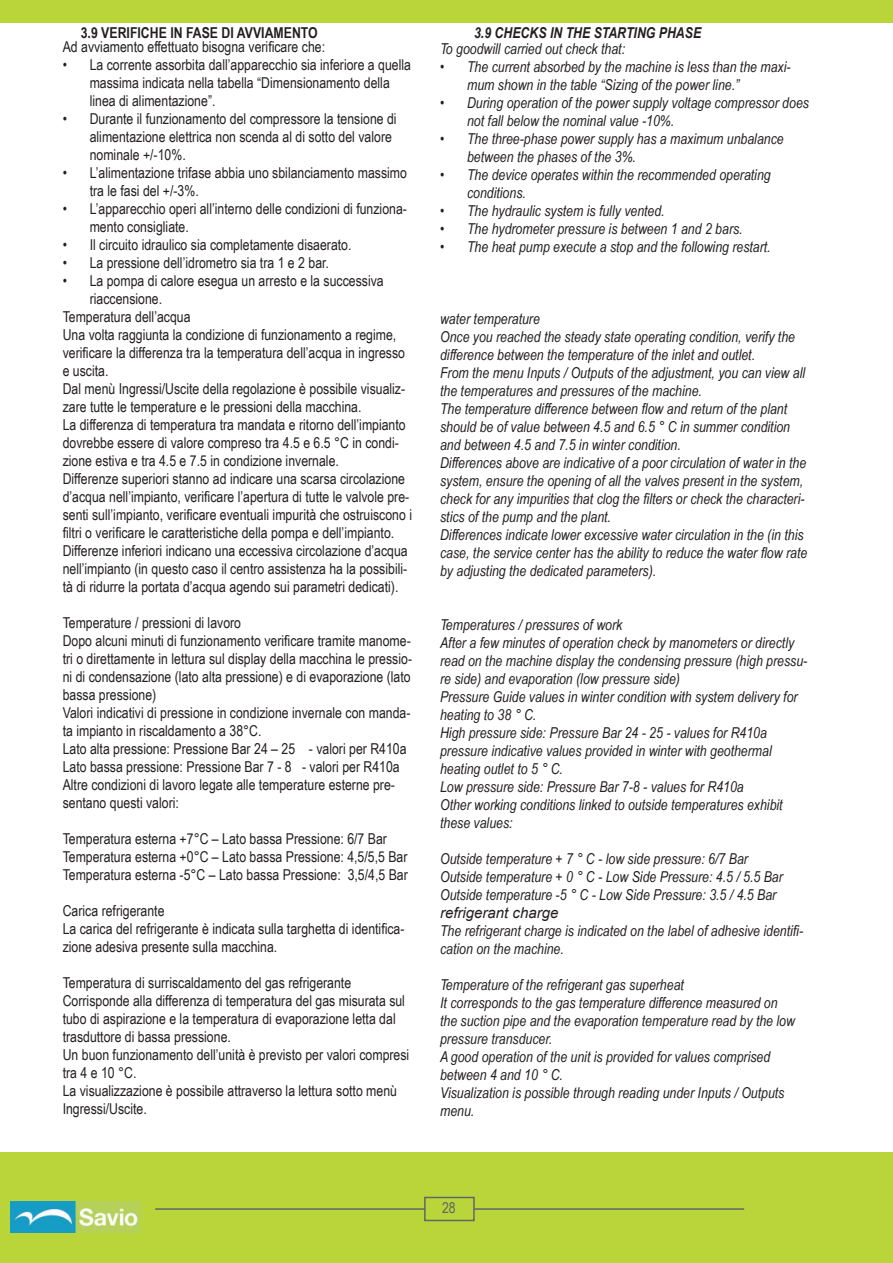
<style>
.page{position:relative;width:893px;height:1263px;background:#fff}
.page>*{position:absolute;margin:0;border:0;box-sizing:border-box;transform-origin:0 0}
.t1{font:15px/18px "Arial Narrow";color:#231f20}
.t2{font:italic 15px/18px "Arial Narrow";color:#231f20}
.t3{font:700 15px "Arial Narrow";color:#231f20}
.t4{font:italic 700 15px "Arial Narrow";color:#231f20}
.t5{font:italic 15px "Arial";color:#231f20}
.t6{font:15px "Arial Narrow";color:#616768}
</style>
<div class="page">
<div style="left:0;top:1152px;width:893px;height:111px;background:#b9d539"></div>
<img style="left:11px;top:1201px;width:129px;height:31px">
<hr style="left:155px;top:1208px;width:270px;height:2px;background:#616768">
<div style="left:424px;top:1197px;width:51px;height:24px;border:2px solid #616768"></div>
<hr style="left:474px;top:1208px;width:270px;height:2px;background:#616768">
<div style="left:0;top:0;width:893px;height:23px;background:#b9d539"></div>
<p class="t3" style="left:81px;top:21px;width:238px">3.9 VERIFICHE IN FASE DI AVVIAMENTO</p>
<p class="t4" style="left:474px;top:21px;width:229px">3.9 CHECKS IN THE STARTING PHASE</p>
<p class="t1" style="left:63px;top:37px;width:264px">Ad avviamento effettuato bisogna verificare che:</p>
<p class="t1" style="left:90px;top:55px;width:323px;text-indent:-27px">• La corrente assorbita dall’apparecchio sia inferiore a quella massima indicata nella tabella “Dimensionamento della linea di alimentazione”.</p>
<p class="t1" style="left:90px;top:109px;width:308px;text-indent:-27px">• Durante il funzionamento del compressore la tensione di alimentazione elettrica non scenda al di sotto del valore nominale +/-10%.</p>
<p class="t1" style="left:90px;top:163px;width:319px;text-indent:-27px">• L’alimentazione trifase abbia uno sbilanciamento massimo tra le fasi del +/-3%.</p>
<p class="t1" style="left:90px;top:199px;width:319px;text-indent:-27px">• L’apparecchio operi all’interno delle condizioni di funziona&shy;mento consigliate.</p>
<p class="t1" style="left:63px;top:235px;width:290px">• Il circuito idraulico sia completamente disaerato.</p>
<p class="t1" style="left:63px;top:253px;width:268px">• La pressione dell’idrometro sia tra 1 e 2 bar.</p>
<p class="t1" style="left:63px;top:271px;width:322px">• La pompa di calore esegua un arresto e la successiva</p>
<p class="t1" style="left:90px;top:289px;width:74px">riaccensione.</p>
<p class="t1" style="left:63px;top:307px;width:129px">Temperatura dell’acqua</p>
<p class="t1" style="left:63px;top:325px;width:335px">Una volta raggiunta la condizione di funzionamento a regime,</p>
<p class="t1" style="left:63px;top:343px;width:344px">verificare la differenza tra la temperatura dell’acqua in ingresso</p>
<p class="t1" style="left:63px;top:361px;width:47px">e uscita.</p>
<p class="t1" style="left:63px;top:379px;width:344px">Dal menù Ingressi/Uscite della regolazione è possibile visualiz-</p>
<p class="t1" style="left:63px;top:397px;width:300px">zare tutte le temperature e le pressioni della macchina.</p>
<p class="t1" style="left:63px;top:415px;width:345px">La differenza di temperatura tra mandata e ritorno dell’impianto</p>
<p class="t1" style="left:63px;top:433px;width:338px">dovrebbe essere di valore compreso tra 4.5 e 6.5 °C in condi-</p>
<p class="t1" style="left:63px;top:451px;width:278px">zione estiva e tra 4.5 e 7.5 in condizione invernale.</p>
<p class="t1" style="left:63px;top:469px;width:344px">Differenze superiori stanno ad indicare una scarsa circolazione</p>
<p class="t1" style="left:63px;top:487px;width:348px">d’acqua nell’impianto, verificare l’apertura di tutte le valvole pre-</p>
<p class="t1" style="left:63px;top:505px;width:351px">senti sull’impianto, verificare eventuali impurità che ostruiscono i</p>
<p class="t1" style="left:63px;top:523px;width:333px">filtri o verificare le caratteristiche della pompa e dell’impianto.</p>
<p class="t1" style="left:63px;top:541px;width:347px">Differenze inferiori indicano una eccessiva circolazione d’acqua</p>
<p class="t1" style="left:63px;top:559px;width:346px">nell’impianto (in questo caso il centro assistenza ha la possibili-</p>
<p class="t1" style="left:63px;top:577px;width:337px">tà di ridurre la portata d’acqua agendo sui parametri dedicati).</p>
<p class="t1" style="left:63px;top:613px;width:351px">Temperature / pressioni di lavoro<br>Dopo alcuni minuti di funzionamento verificare tramite manome&shy;tri o direttamente in lettura sul display della macchina le pressio&shy;ni di condensazione (lato alta pressione) e di evaporazione (lato bassa pressione)<br>Valori indicativi di pressione in condizione invernale con manda&shy;ta impianto in riscaldamento a 38°C.<br>Lato alta pressione: Pressione Bar 24 – 25 - valori per R410a Lato bassa pressione: Pressione Bar 7 - 8 - valori per R410a Altre condizioni di lavoro legate alle temperature esterne pre&shy;sentano questi valori:</p>
<p class="t1" style="left:63px;top:829px;width:347px">Temperatura esterna +7°C – Lato bassa Pressione: 6/7 Bar<br>Temperatura esterna +0°C – Lato bassa Pressione: 4,5/5,5 Bar<br>Temperatura esterna -5°C – Lato bassa Pressione: 3,5/4,5 Bar</p>
<p class="t1" style="left:63px;top:901px;width:343px">Carica refrigerante<br>La carica del refrigerante è indicata sulla targhetta di identifica&shy;zione adesiva presente sulla macchina.</p>
<p class="t1" style="left:63px;top:973px;width:348px">Temperatura di surriscaldamento del gas refrigerante Corrisponde alla differenza di temperatura del gas misurata sul tubo di aspirazione e la temperatura di evaporazione letta dal trasduttore di bassa pressione.<br>Un buon funzionamento dell’unità è previsto per valori compresi tra 4 e 10 °C.<br>La visualizzazione è possibile attraverso la lettura sotto menù Ingressi/Uscite.</p>
<p class="t2" style="left:440px;top:40px;width:186px">To goodwill carried out check that:</p>
<p class="t2" style="left:467px;top:58px;width:325px;text-indent:-27px">• The current absorbed by the machine is less than the maxi&shy;mum shown in the table “Sizing of the power line.”</p>
<p class="t2" style="left:467px;top:94px;width:343px;text-indent:-27px">• During operation of the power supply voltage compressor does not fall below the nominal value -10%.</p>
<p class="t2" style="left:467px;top:130px;width:318px;text-indent:-27px">• The three-phase power supply has a maximum unbalance between the phases of the 3%.</p>
<p class="t2" style="left:467px;top:166px;width:305px;text-indent:-27px">• The device operates within the recommended operating conditions.</p>
<p class="t2" style="left:440px;top:202px;width:226px">• The hydraulic system is fully vented.</p>
<p class="t2" style="left:440px;top:220px;width:304px">• The hydrometer pressure is between 1 and 2 bars.</p>
<p class="t2" style="left:440px;top:238px;width:332px">• The heat pump execute a stop and the following restart.</p>
<p class="t2" style="left:440px;top:310px;width:369px">water temperature<br>Once you reached the steady state operating condition, verify the difference between the temperature of the inlet and outlet.<br>From the menu Inputs / Outputs of the adjustment, you can view all the temperatures and pressures of the machine.<br>The temperature difference between flow and return of the plant should be of value between 4.5 and 6.5 ° C in summer condition and between 4.5 and 7.5 in winter condition.<br>Differences above are indicative of a poor circulation of water in the system, ensure the opening of all the valves present in the system, check for any impurities that clog the filters or check the characteri&shy;stics of the pump and the plant.<br>Differences indicate lower excessive water circulation in the (in this case, the service center has the ability to reduce the water flow rate by adjusting the dedicated parameters).</p>
<p class="t2" style="left:440px;top:616px;width:369px">Temperatures / pressures of work<br>After a few minutes of operation check by manometers or directly read on the machine display the condensing pressure (high pressu&shy;re side) and evaporation (low pressure side)<br>Pressure Guide values in winter condition with system delivery for heating to 38 ° C.<br>High pressure side: Pressure Bar 24 - 25 - values for R410a pressure indicative values provided in winter with geothermal heating outlet to 5 ° C.<br>Low pressure side: Pressure Bar 7-8 - values for R410a<br>Other working conditions linked to outside temperatures exhibit these values:</p>
<p class="t2" style="left:440px;top:850px;width:344px">Outside temperature + 7 ° C - low side pressure: 6/7 Bar<br>Outside temperature + 0 ° C - Low Side Pressure: 4.5 / 5.5 Bar<br>Outside temperature -5 ° C - Low Side Pressure: 3.5 / 4.5 Bar</p>
<p class="t5" style="left:440px;top:903px;width:120px">refrigerant charge</p>
<p class="t2" style="left:440px;top:922px;width:365px">The refrigerant charge is indicated on the label of adhesive identifi&shy;cation on the machine.</p>
<p class="t2" style="left:440px;top:976px;width:356px">Temperature of the refrigerant gas superheat<br>It corresponds to the gas temperature difference measured on the suction pipe and the evaporation temperature read by the low pressure transducer.<br>A good operation of the unit is provided for values comprised between 4 and 10 ° C.<br>Visualization is possible through reading under Inputs / Outputs menu.</p>
<p class="t6" style="left:442px;top:1196px;width:15px">28</p>
</div>
